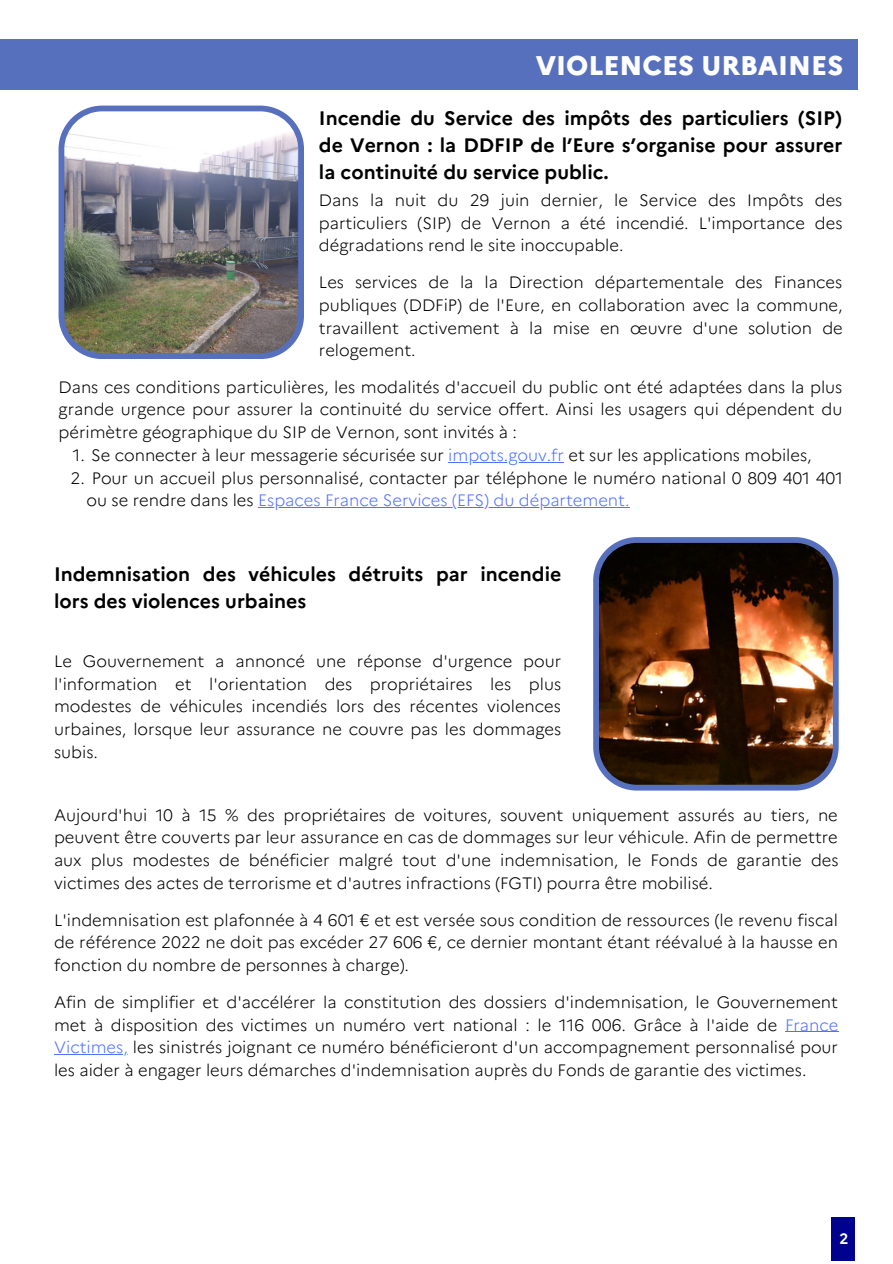
<style>
.page{position:relative;width:893px;height:1264px;background:#fff}
.page>*{position:absolute;margin:0;border:0;box-sizing:border-box;transform-origin:0 0}
.t1{font:800 27px "Marianne";color:#fefefe}
.t2{font:700 19.5px/27px "Marianne";color:#000;text-align:justify}
.t3{font:300 16.5px/22.8px "Marianne";color:#000;text-align:justify}
.t4{font:700 15px "Marianne";color:#fff}
.s1{color:#5271ff}
</style>
<div class="page">
<div style="left:831px;top:1217px;width:23px;height:44px;background:#010190"></div>
<div style="left:0;top:39px;width:857px;height:50px;background:#5770be"></div>
<img style="left:59px;top:106px;width:245px;height:253px">
<hr style="left:448px;top:462px;width:116px;height:1px;background:#5271ff">
<hr style="left:258px;top:507px;width:371px;height:1px;background:#5271ff">
<svg style="left:593px;top:537px;width:245px;height:253px"></svg>
<hr style="left:785px;top:1031px;width:53px;height:1px;background:#5271ff">
<hr style="left:54px;top:1054px;width:74px;height:1px;background:#5271ff">
<p class="t1" style="left:535px;top:44px;width:309px">VIOLENCES URBAINES</p>
<p class="t2" style="left:319px;top:103px;width:525px">Incendie du Service des impôts des particuliers (SIP) de Vernon : la DDFIP de l’Eure s’organise pour assurer la continuité du service public.</p>
<p class="t3" style="left:319px;top:187px;width:525px">Dans la nuit du 29 juin dernier, le Service des Impôts des particuliers (SIP) de Vernon a été incendié. L'importance des dégradations rend le site inoccupable.</p>
<p class="t3" style="left:319px;top:269px;width:525px">Les services de la la Direction départementale des Finances publiques (DDFiP) de l'Eure, en collaboration avec la commune, travaillent activement à la mise en œuvre d'une solution de relogement.</p>
<p class="t3" style="left:59px;top:374px;width:785px">Dans ces conditions particulières, les modalités d'accueil du public ont été adaptées dans la plus grande urgence pour assurer la continuité du service offert. Ainsi les usagers qui dépendent du périmètre géographique du SIP de Vernon, sont invités à :</p>
<p class="t3" style="left:73px;top:442px;width:740px">1. Se connecter à leur messagerie sécurisée sur <span class="s1">impots.gouv.fr</span> et sur les applications mobiles,</p>
<p class="t3" style="left:87px;top:465px;width:758px;text-indent:-16px">2. Pour un accueil plus personnalisé, contacter par téléphone le numéro national 0 809 401 401 ou se rendre dans les <span class="s1">Espaces France Services (EFS) du département.</span></p>
<p class="t2" style="left:54px;top:559px;width:509px">Indemnisation des véhicules détruits par incendie lors des violences urbaines</p>
<p class="t3" style="left:54px;top:648px;width:508px">Le Gouvernement a annoncé une réponse d'urgence pour l'information et l'orientation des propriétaires les plus modestes de véhicules incendiés lors des récentes violences urbaines, lorsque leur assurance ne couvre pas les dommages subis.</p>
<p class="t3" style="left:54px;top:802px;width:786px">Aujourd'hui 10 à 15 % des propriétaires de voitures, souvent uniquement assurés au tiers, ne peuvent être couverts par leur assurance en cas de dommages sur leur véhicule. Afin de permettre aux plus modestes de bénéficier malgré tout d'une indemnisation, le Fonds de garantie des victimes des actes de terrorisme et d'autres infractions (FGTI) pourra être mobilisé.</p>
<p class="t3" style="left:54px;top:907px;width:785px">L'indemnisation est plafonnée à 4 601 € et est versée sous condition de ressources (le revenu fiscal de référence 2022 ne doit pas excéder 27 606 €, ce dernier montant étant réévalué à la hausse en fonction du nombre de personnes à charge).</p>
<p class="t3" style="left:54px;top:989px;width:785px">Afin de simplifier et d'accélérer la constitution des dossiers d'indemnisation, le Gouvernement met à disposition des victimes un numéro vert national : le 116 006. Grâce à l'aide de <span class="s1">France Victimes,</span> les sinistrés joignant ce numéro bénéficieront d'un accompagnement personnalisé pour les aider à engager leurs démarches d'indemnisation auprès du Fonds de garantie des victimes.</p>
<p class="t4" style="left:839px;top:1226px;width:10px">2</p>
</div>
